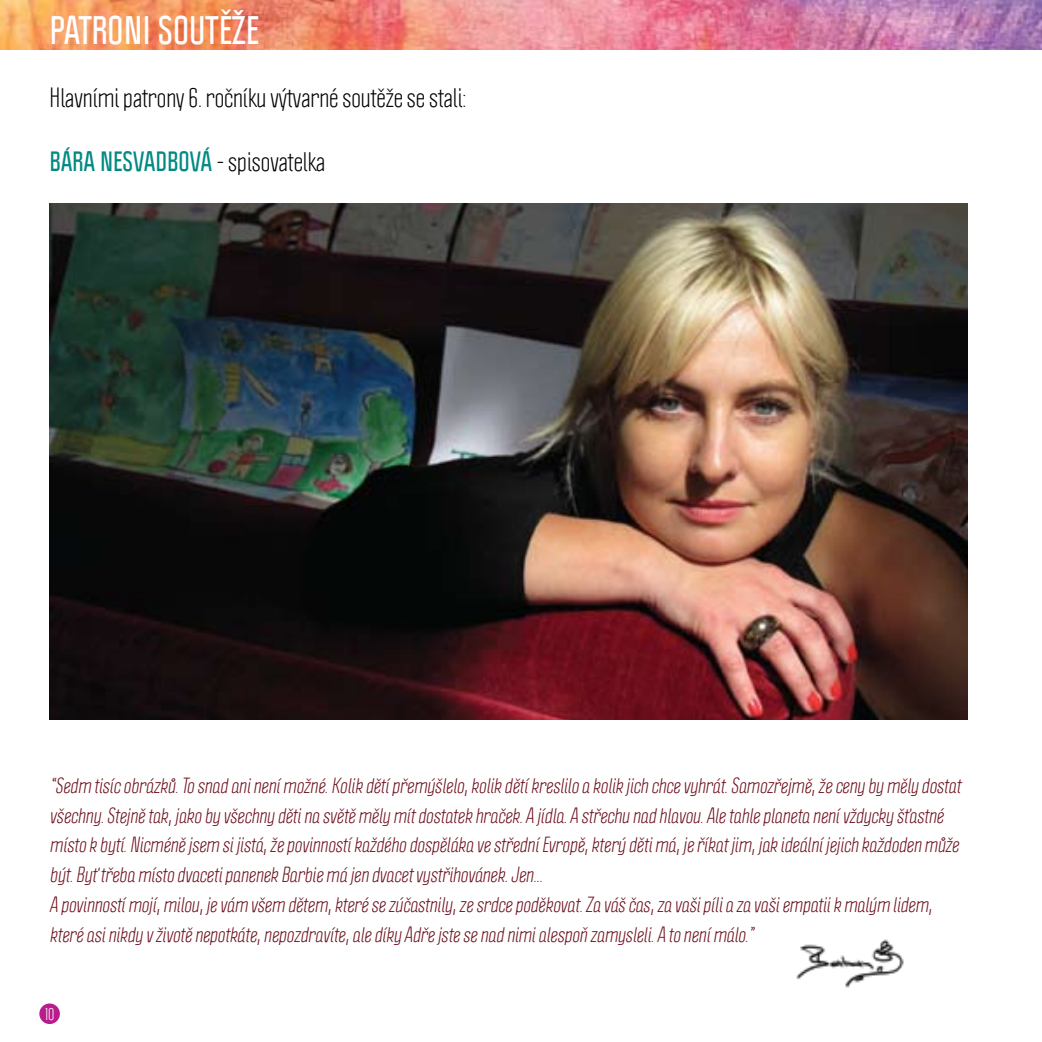
<style>
.page{position:relative;width:1042px;height:1042px;background:#fff}
.page>*{position:absolute;margin:0;border:0;box-sizing:border-box;transform-origin:0 0}
.t1{font:700 35px "Politica";color:#fff}
.t2{font:24.5px "Politica";color:#000}
.t3{font:700 24.5px "Politica";color:#008a83}
.t4{font:italic 19.25px/29.8px "Politica";color:#6c0f1b}
.t5{font:15.75px "Politica";color:#fff}
.s1{font-weight:400;color:#000}
</style>
<div class="page">
<img style="left:50px;top:203px;width:917px;height:516px">
<div style="left:39px;top:1003px;width:21px;height:21px;background:#b91c8d;border-radius:50%"></div>
<img style="left:0;top:0;width:1042px;height:50px">
<img style="left:796px;top:939px;width:108px;height:49px">
<h1 class="t1" style="left:50px;top:7px;width:211px">PATRONI SOUTĚŽE</h1>
<p class="t2" style="left:50px;top:82px;width:418px">Hlavními patrony 6. ročníku výtvarné soutěže se stali:</p>
<p class="t3" style="left:50px;top:145px;width:277px">BÁRA NESVADB OVÁ <span class="s1">- spisovatelka</span></p>
<p class="t4" style="left:50px;top:770px;width:912px">“Sedm tisíc obrázků. To snad ani není možné. Kolik dětí přemýšlelo, kolik dětí kreslilo a kolik jich chce vyhrát. Samozřejmě, že ceny by měly dostat všechny. Stejně tak, jako by všechny děti na světě měly mít dostatek hraček. A jídla. A střechu nad hlavou. Ale tahle planeta není vždycky šťastné místo k bytí. Nicméně jsem si jistá, že povinností každého dospěláka ve střední Evropě, který děti má, je říkat jim, jak ideální jejich každoden může být. Byť třeba místo dvaceti panenek Barbie má jen dvacet vystřihovánek. Jen...<br>A povinností mojí, milou, je vám všem dětem, které se zúčastnily, ze srdce poděkovat. Za váš čas, za vaši píli a za vaši empatii k malým lidem, které asi nikdy v životě nepotkáte, nepozdravíte, ale díky Adře jste se nad nimi alespoň zamysleli. A to není málo.”</p>
<p class="t5" style="left:45px;top:1004px;width:11px">10</p>
</div>
